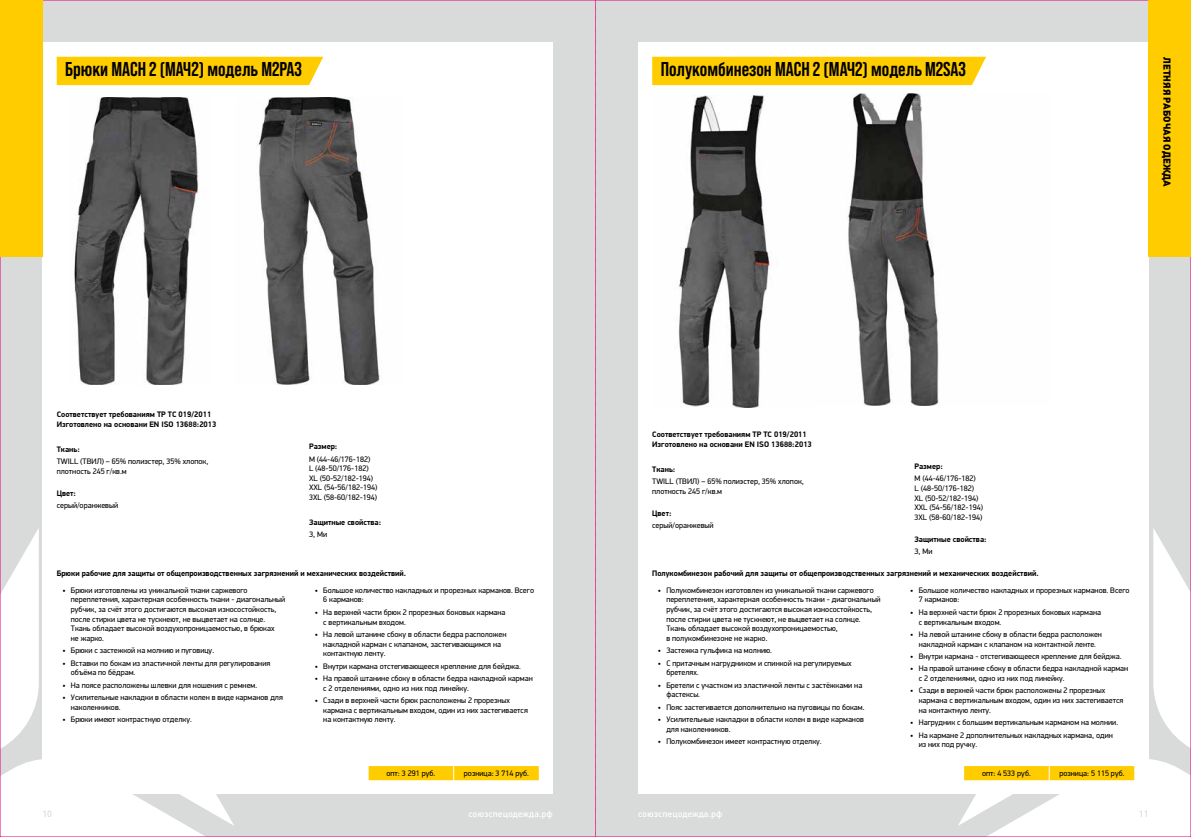
<style>
.page{position:relative;width:1191px;height:837px;background:#fff}
.page>*{position:absolute;margin:0;border:0;box-sizing:border-box;transform-origin:0 0}
.t1{font:700 20px "Bebas Neue Pro";color:#000}
.t2{font:900 10px "DIN Pro";color:#000}
.t3{font:500 9px "DIN Pro";color:#fff}
.t4{font:500 9px "DIN Pro";color:#d9dada}
.t5{font:8px/9.6px "PF Din Display Pro";color:#000}
.t6{font:700 8px/9.6px "PF Din Display Pro";color:#000}
</style>
<div class="page">
<div style="left:0;top:0;width:1191px;height:836px;background:#d9dada"></div>
<svg style="left:2px;top:527px;width:221px;height:307px"></svg>
<div style="left:43px;top:43px;width:510px;height:751px;background:#fff"></div>
<div style="left:638px;top:43px;width:510px;height:751px;background:#fff"></div>
<svg style="left:595px;top:0;width:1px;height:837px"></svg>
<div style="left:652px;top:57px;width:334px;height:28px;background:#fc0"></div>
<div style="left:57px;top:57px;width:266px;height:28px;background:#fc0"></div>
<div style="left:0;top:0;width:43px;height:256px;background:#fc0"></div>
<svg style="left:369px;top:766px;width:170px;height:14px;background:#ffcc02"></svg>
<div style="left:1148px;top:0;width:43px;height:256px;background:#fc0"></div>
<img style="left:74px;top:98px;width:125px;height:286px">
<img style="left:257px;top:98px;width:124px;height:286px">
<img style="left:752px;top:94px;width:187px;height:311px">
<img style="left:678px;top:96px;width:130px;height:311px">
<svg style="left:964px;top:527px;width:227px;height:309px"></svg>
<h1 class="t1" style="left:65px;top:58px;width:238px">Брюки MACH 2 (МАЧ2) модель M2PA3</h1>
<h1 class="t1" style="left:660px;top:58px;width:307px">Полукомбинезон MACH 2 (МАЧ2) модель M2SA3</h1>
<p class="t2" style="left:1173px;top:57px;width:132px;rotate:90deg">ЛЕТНЯЯ РАБОЧАЯ ОДЕЖДА</p>
<p class="t6" style="left:57px;top:410px;width:161px">Соответствует требованиям ТР ТС 019/2011<br>Изготовлено на основани EN ISO 13688:2013</p>
<p class="t6" style="left:57px;top:444px;width:25px">Ткань:</p>
<p class="t5" style="left:57px;top:457px;width:153px">TWILL (ТВИЛ) – 65% полиэстер, 35% хлопок, плотность 245 г/кв.м</p>
<p class="t6" style="left:57px;top:488px;width:21px">Цвет:</p>
<p class="t5" style="left:57px;top:501px;width:63px">серый/оранжевый</p>
<p class="t6" style="left:309px;top:441px;width:30px">Размер:</p>
<p class="t5" style="left:309px;top:454px;width:70px">M (44-46/176-182)<br>L (48-50/176-182)<br>XL (50-52/182-194)<br>XXL (54-56/182-194)<br>3XL (58-60/182-194)</p>
<p class="t6" style="left:309px;top:517px;width:74px">Защитные свойства:</p>
<p class="t5" style="left:309px;top:529px;width:20px">З, Ми</p>
<p class="t6" style="left:652px;top:430px;width:161px">Соответствует требованиям ТР ТС 019/2011<br>Изготовлено на основани EN ISO 13688:2013</p>
<p class="t6" style="left:652px;top:464px;width:25px">Ткань:</p>
<p class="t5" style="left:652px;top:476px;width:153px">TWILL (ТВИЛ) – 65% полиэстер, 35% хлопок, плотность 245 г/кв.м</p>
<p class="t6" style="left:652px;top:508px;width:21px">Цвет:</p>
<p class="t5" style="left:652px;top:520px;width:63px">серый/оранжевый</p>
<p class="t6" style="left:914px;top:461px;width:30px">Размер:</p>
<p class="t5" style="left:914px;top:474px;width:70px">M (44-46/176-182)<br>L (48-50/176-182)<br>XL (50-52/182-194)<br>XXL (54-56/182-194)<br>3XL (58-60/182-194)</p>
<p class="t6" style="left:914px;top:534px;width:74px">Защитные свойства:</p>
<p class="t5" style="left:914px;top:546px;width:20px">З, Ми</p>
<p class="t6" style="left:57px;top:568px;width:351px">Брюки рабочие для защиты от общепроизводственных загрязнений и механических воздействий.</p>
<p class="t6" style="left:652px;top:568px;width:388px">Полукомбинезон рабочий для защиты от общепроизводственных загрязнений и механических воздействий.</p>
<p class="t5" style="left:71px;top:585px;width:216px;text-indent:-9px">• Брюки изготовлены из уникальной ткани саржевого переплетения, характерная особенность ткани - диагональный рубчик, за счёт этого достигаются высокая износостойкость, после стирки цвета не тускнеют, не выцветает на солнце.<br>Ткань обладает высокой воздухопроницаемостью, в брюках<br>не жарко.</p>
<p class="t5" style="left:62px;top:645px;width:153px">• Брюки с застежкой на молнию и пуговицу.</p>
<p class="t5" style="left:71px;top:658px;width:201px;text-indent:-9px">• Вставки по бокам из эластичной ленты для регулирования объёма по бёдрам.</p>
<p class="t5" style="left:62px;top:680px;width:196px">• На поясе расположены шлевки для ношения с ремнем.</p>
<p class="t5" style="left:71px;top:692px;width:213px;text-indent:-9px">• Усилительные накладки в области колен в виде карманов для наколенников.</p>
<p class="t5" style="left:62px;top:714px;width:131px">• Брюки имеют контрастную отделку.</p>
<p class="t5" style="left:323px;top:585px;width:212px;text-indent:-9px">• Большое количество накладных и прорезных карманов. Всего<br>6 карманов:</p>
<p class="t5" style="left:323px;top:607px;width:184px;text-indent:-9px">• На верхней части брюк 2 прорезных боковых кармана с вертикальным входом.</p>
<p class="t5" style="left:323px;top:629px;width:185px;text-indent:-9px">• На левой штанине сбоку в области бедра расположен накладной карман с клапаном, застегивающимся на контактную ленту.</p>
<p class="t5" style="left:315px;top:661px;width:208px">• Внутри кармана отстегивающееся крепление для бейджа.</p>
<p class="t5" style="left:323px;top:673px;width:211px;text-indent:-9px">• На правой штанине сбоку в области бедра накладной карман с 2 отделениями, одно из них под линейку.</p>
<p class="t5" style="left:323px;top:695px;width:206px;text-indent:-9px">• Сзади в верхней части брюк расположены 2 прорезных кармана с вертикальным входом, один из них застегивается на контактную ленту.</p>
<p class="t5" style="left:386px;top:768px;width:50px">опт: 3 291 руб.</p>
<p class="t5" style="left:464px;top:768px;width:67px">розница: 3 714 руб.</p>
<p class="t5" style="left:666px;top:585px;width:216px;text-indent:-9px">• Полукомбинезон изготовлен из уникальной ткани саржевого переплетения, характерная особенность ткани - диагональный рубчик, за счёт этого достигаются высокая износостойкость, после стирки цвета не тускнеют, не выцветает на солнце.<br>Ткань обладает высокой воздухопроницаемостью,<br>в полукомбинезоне не жарко.</p>
<p class="t5" style="left:658px;top:645px;width:116px">• Застежка гульфика на молнию.</p>
<p class="t5" style="left:666px;top:658px;width:187px;text-indent:-9px">• С притачным нагрудником и спинкой на регулируемых бретелях.</p>
<p class="t5" style="left:666px;top:680px;width:197px;text-indent:-9px">• Бретели с участком из эластичной ленты с застёжками на фастексы.</p>
<p class="t5" style="left:658px;top:702px;width:208px">• Пояс застегивается дополнительно на пуговицы по бокам.</p>
<p class="t5" style="left:666px;top:714px;width:199px;text-indent:-9px">• Усилительные накладки в области колен в виде карманов для наколенников.</p>
<p class="t5" style="left:658px;top:736px;width:165px">• Полукомбинезон имеет контрастную отделку.</p>
<p class="t5" style="left:918px;top:585px;width:212px;text-indent:-9px">• Большое количество накладных и прорезных карманов. Всего<br>7 карманов:</p>
<p class="t5" style="left:918px;top:607px;width:184px;text-indent:-9px">• На верхней части брюк 2 прорезных боковых кармана с вертикальным входом.</p>
<p class="t5" style="left:910px;top:629px;width:193px;text-align:center">• На левой штанине сбоку в области бедра расположен накладной карман с клапаном на контактной ленте.</p>
<p class="t5" style="left:910px;top:651px;width:213px">• Внутри кармана - отстегивающееся крепление для бейджа.</p>
<p class="t5" style="left:918px;top:663px;width:211px;text-indent:-9px">• На правой штанине сбоку в области бедра накладной карман с 2 отделениями, одно из них под линейку.</p>
<p class="t5" style="left:918px;top:685px;width:206px;text-indent:-9px">• Сзади в верхней части брюк расположены 2 прорезных кармана с вертикальным входом, один из них застегивается на контактную ленту.</p>
<p class="t5" style="left:910px;top:717px;width:209px">• Нагрудник с большим вертикальным карманом на молнии.</p>
<p class="t5" style="left:918px;top:729px;width:196px;text-indent:-9px">• На кармане 2 дополнительных накладных кармана, один из них под ручку.</p>
<p class="t5" style="left:982px;top:768px;width:50px">опт: 4 533 руб.</p>
<p class="t5" style="left:1059px;top:768px;width:67px">розница: 5 115 руб.</p>
<p class="t4" style="left:43px;top:806px;width:11px">10</p>
<p class="t3" style="left:468px;top:806px;width:86px">союзспецодежда.рф</p>
<p class="t3" style="left:638px;top:806px;width:86px">союзспецодежда.рф</p>
<p class="t4" style="left:1138px;top:806px;width:11px">11</p>
</div>
